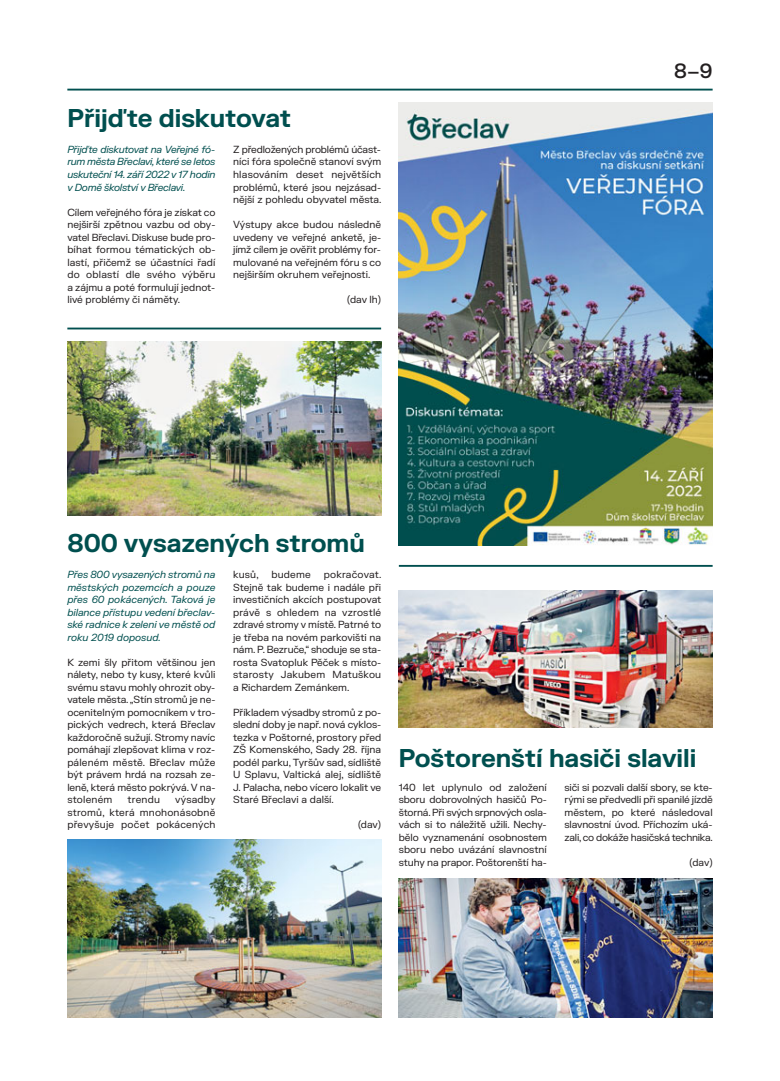
<style>
.page{position:relative;width:780px;height:1081px;background:#fff}
.page>*{position:absolute;margin:0;border:0;box-sizing:border-box;transform-origin:0 0}
.t1{font:700 25px "FK Grotesk";color:#004f4f}
.t2{font:500 20px "FK Grotesk";color:#231f20}
.t3{font:10px/12.5px "FK Grotesk";color:#231f20;text-align:justify}
.t4{font:italic 10px/12.5px "FK Grotesk";letter-spacing:-.025em;color:#004f4f;text-align:justify}
</style>
<div class="page">
<hr style="left:67px;top:89px;width:645px;height:2px;background:#004f4f">
<hr style="left:399px;top:565px;width:313px;height:2px;background:#004f4f">
<hr style="left:67px;top:327px;width:314px;height:2px;background:#004f4f">
<img style="left:67px;top:839px;width:314px;height:178px">
<img style="left:67px;top:341px;width:314px;height:175px">
<img style="left:399px;top:591px;width:313px;height:137px">
<img style="left:399px;top:878px;width:313px;height:139px">
<img style="left:399px;top:102px;width:313px;height:444px">
<h1 class="t1" style="left:67px;top:109px;width:225px">Přijďte diskutovat</h1>
<p class="t4" style="left:67px;top:144px;width:150px">Přijďte diskutovat na Veřejné fó&shy;rum města Břeclavi, které se letos uskuteční 14. září 2022 v 17 hodin v Domě školství v Břeclavi.</p>
<p class="t3" style="left:67px;top:207px;width:150px">Cílem veřejného fóra je získat co nejširší zpětnou vazbu od oby&shy;vatel Břeclavi. Diskuse bude pro&shy;bíhat formou tématických ob&shy;lastí, přičemž se účastníci řadí do oblastí dle svého výběru a zájmu a poté formulují jednot&shy;livé problémy či náměty.</p>
<p class="t3" style="left:233px;top:144px;width:150px">Z předložených problémů účast&shy;níci fóra společně stanoví svým hlasováním deset největších problémů, které jsou nejzásad&shy;nější z pohledu obyvatel města.</p>
<p class="t3" style="left:233px;top:219px;width:150px">Výstupy akce budou následně uvedeny ve veřejné anketě, je&shy;jímž cílem je ověřit problémy for&shy;mulované na veřejném fóru s co nejširším okruhem veřejnosti.</p>
<p class="t3" style="left:347px;top:294px;width:36px">(dav lh)</p>
<h2 class="t2" style="left:674px;top:59px;width:40px">8–9</h2>
<h1 class="t1" style="left:67px;top:534px;width:299px">800 vysazených stromů</h1>
<p class="t4" style="left:67px;top:569px;width:150px">Přes 800 vysazených stromů na městských pozemcích a pouze přes 60 pokácených. Taková je bilance přístupu vedení břeclav&shy;ské radnice k zeleni ve městě od roku 2019 doposud.</p>
<p class="t3" style="left:67px;top:657px;width:150px">K zemi šly přitom většinou jen nálety, nebo ty kusy, které kvůli svému stavu mohly ohrozit oby&shy;vatele města. „Stín stromů je ne&shy;ocenitelným pomocníkem v tro&shy;pických vedrech, která Břeclav každoročně sužují. Stromy navíc pomáhají zlepšovat klima v roz&shy;páleném městě. Břeclav může být právem hrdá na rozsah ze&shy;leně, která město pokrývá. V na&shy;stoleném</p>
<p class="t3" style="left:67px;top:794px;width:150px;text-indent:108px">výsadby stromů, která mnohonásobně převyšuje počet pokácených</p>
<p class="t3" style="left:128px;top:794px;width:34px">trendu</p>
<p class="t3" style="left:233px;top:569px;width:27px">kusů,</p>
<p class="t3" style="left:271px;top:569px;width:41px">budeme</p>
<p class="t3" style="left:233px;top:569px;width:150px;text-indent:91px">pokračovat.<br>Stejně tak budeme i nadále při investičních akcích postupovat právě s ohledem na vzrostlé zdravé stromy v místě. Patrné to je třeba na novém parkovišti na nám. P. Bezruče,“ shoduje se sta&shy;rosta Svatopluk Pěček s místo&shy;starosty Jakubem Matuškou a Richardem Zemánkem.</p>
<p class="t3" style="left:233px;top:707px;width:150px">Příkladem výsadby stromů z po&shy;slední doby je např. nová cyklos&shy;tezka v Poštorné, prostory před ZŠ Komenského, Sady 28. října podél parku, Tyršův sad, sídliště U Splavu, Valtická alej, sídliště J. Palacha, nebo vícero lokalit ve Staré Břeclavi a další.</p>
<p class="t3" style="left:358px;top:819px;width:25px">(dav)</p>
<h1 class="t1" style="left:399px;top:748px;width:299px">Poštorenští hasiči slavili</h1>
<p class="t3" style="left:399px;top:782px;width:150px">140 let uplynulo od založení sboru dobrovolných hasičů Po&shy;štorná. Při svých srpnových osla&shy;vách si to náležitě užili. Nechy&shy;bělo vyznamenání osobnostem sboru nebo uvázání slavnostní stuhy na prapor. Poštorenští ha-</p>
<p class="t3" style="left:564px;top:782px;width:150px">siči si pozvali další sbory, se kte&shy;rými se předvedli při spanilé jízdě městem, po které následoval slavnostní úvod. Příchozím uká&shy;zali, co dokáže hasičská technika.</p>
<p class="t3" style="left:689px;top:857px;width:25px">(dav)</p>
</div>
